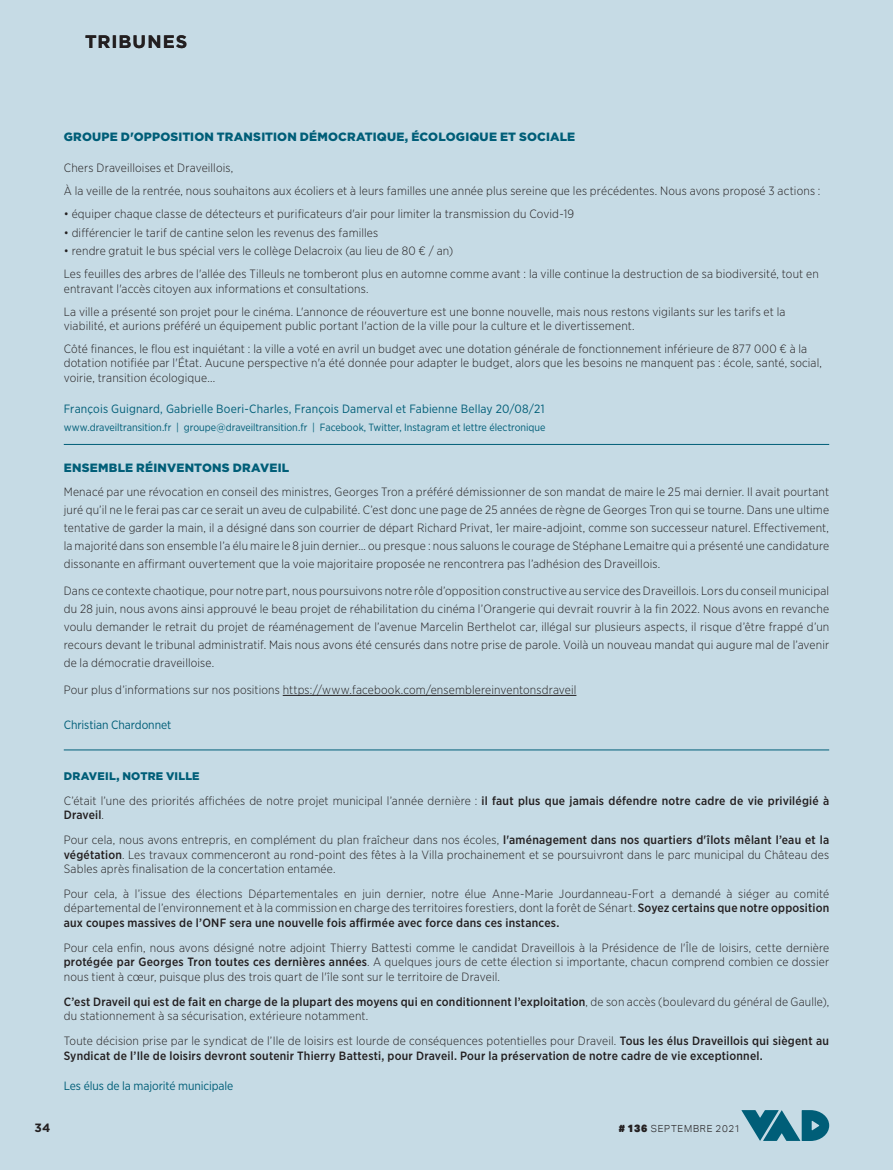
<style>
.page{position:relative;width:893px;height:1170px;background:#fff}
.page>*{position:absolute;margin:0;border:0;box-sizing:border-box;transform-origin:0 0}
.t1{font:700 18px "Gotham";letter-spacing:.06em;color:#231f20}
.t2{font:300 12px/14.4px "Gotham Narrow";letter-spacing:.015em;color:#231f20}
.t3{font:500 12px/14.4px "Gotham Narrow";letter-spacing:.015em;color:#231f20}
.t4{font:12px "Gotham Narrow";letter-spacing:.01em;color:#005e78}
.t5{font:900 12px "Gotham";letter-spacing:.015em;color:#005e78}
.t6{font:700 12px "Gotham";color:#231f20}
.t7{font:900 11.1px "Gotham";letter-spacing:.015em;color:#005e78}
.t8{font:10.5px "Gotham Narrow";color:#005e78}
.t9{font:300 9.75px "Aktiv Grotesk";letter-spacing:.075em;color:#231f20}
.s1{font-weight:500}
.s2{font-weight:300}
.s3{font-weight:900;font-size:10.5px}
</style>
<div class="page">
<div style="left:0;top:0;width:893px;height:1169px;background:#c6dbe5"></div>
<svg style="left:741px;top:1110px;width:88px;height:30px"></svg>
<hr style="left:64px;top:444px;width:765px;height:1px;background:#005e78">
<hr style="left:64px;top:749px;width:765px;height:1px;background:#005e78">
<hr style="left:283px;top:695px;width:293px;height:1px;background:#231f20">
<h1 class="t1" style="left:85px;top:30px;width:104px">TRIBUNES</h1>
<p class="t5" style="left:64px;top:128px;width:513px">GROUPE D'OPPOSITION TRANSITION DÉMOCRATIQUE, ÉCOLOGIQUE ET SOCIALE</p>
<p class="t2" style="left:64px;top:156px;width:758px;line-height:23px">Chers Draveilloises et Draveillois,<br>À la veille de la rentrée, nous souhaitons aux écoliers et à leurs familles une année plus sereine que les précédentes. Nous avons proposé 3 actions :</p>
<p class="t2" style="left:64px;top:206px;width:512px">• équiper chaque classe de détecteurs et purificateurs d'air pour limiter la transmission du Covid-19</p>
<p class="t2" style="left:64px;top:225px;width:316px">• différencier le tarif de cantine selon les revenus des familles</p>
<p class="t2" style="left:64px;top:239px;width:756px;line-height:23px">• rendre gratuit le bus spécial vers le collège Delacroix (au lieu de 80 € / an)<br>Les feuilles des arbres de l'allée des Tilleuls ne tomberont plus en automne comme avant : la ville continue la destruction de sa biodiversité, tout en</p>
<p class="t2" style="left:64px;top:276px;width:723px;line-height:23px">entravant l'accès citoyen aux informations et consultations.<br>La ville a présenté son projet pour le cinéma. L'annonce de réouverture est une bonne nouvelle, mais nous restons vigilants sur les tarifs et la</p>
<p class="t2" style="left:64px;top:314px;width:745px;line-height:23px">viabilité, et aurions préféré un équipement public portant l'action de la ville pour la culture et le divertissement.<br>Côté finances, le flou est inquiétant : la ville a voté en avril un budget avec une dotation générale de fonctionnement inférieure de 877 000 € à la</p>
<p class="t2" style="left:64px;top:355px;width:760px">dotation notifiée par l'État. Aucune perspective n'a été donnée pour adapter le budget, alors que les besoins ne manquent pas : école, santé, social, voirie, transition écologique...</p>
<p class="t4" style="left:64px;top:401px;width:482px">François Guignard, Gabrielle Boeri-Charles, François Damerval et Fabienne Bellay 20/08/21</p>
<p class="t8" style="left:64px;top:420px;width:483px">www.draveiltransition.fr | groupe@draveiltransition.fr | Facebook, Twitter, Instagram et lettre électronique</p>
<p class="t5" style="left:64px;top:459px;width:227px">ENSEMBLE RÉINVENTONS DRAVEIL</p>
<p class="t2" style="left:64px;top:482px;width:767px;line-height:18px;text-align:justify">Menacé par une révocation en conseil des ministres, Georges Tron a préféré démissionner de son mandat de maire le 25 mai dernier. Il avait pourtant juré qu’il ne le ferai pas car ce serait un aveu de culpabilité. C’est donc une page de 25 années de règne de Georges Tron qui se tourne. Dans une ultime tentative de garder la main, il a désigné dans son courrier de départ Richard Privat, 1er maire-adjoint, comme son successeur naturel. Effectivement, la majorité dans son ensemble l’a élu maire le 8 juin dernier… ou presque : nous saluons le courage de Stéphane Lemaitre qui a présenté une candidature dissonante en affirmant ouvertement que la voie majoritaire proposée ne rencontrera pas l’adhésion des Draveillois.</p>
<p class="t2" style="left:64px;top:581px;width:767px;line-height:18px;text-align:justify">Dans ce contexte chaotique, pour notre part, nous poursuivons notre rôle d’opposition constructive au service des Draveillois. Lors du conseil municipal du 28 juin, nous avons ainsi approuvé le beau projet de réhabilitation du cinéma l’Orangerie qui devrait rouvrir à la fin 2022. Nous avons en revanche voulu demander le retrait du projet de réaménagement de l’avenue Marcelin Berthelot car, illégal sur plusieurs aspects, il risque d’être frappé d’un recours devant le tribunal administratif. Mais nous avons été censurés dans notre prise de parole. Voilà un nouveau mandat qui augure mal de l’avenir de la démocratie draveilloise.</p>
<p class="t2" style="left:64px;top:682px;width:514px">Pour plus d’informations sur nos positions https://www.facebook.com/ensemblereinventonsdraveil</p>
<p class="t4" style="left:64px;top:716px;width:109px">Christian Chardonnet</p>
<p class="t7" style="left:64px;top:768px;width:137px">DRAVEIL, NOTRE VILLE</p>
<p class="t2" style="left:64px;top:793px;width:767px">C’était l’une des priorités affichées de notre projet municipal l’année dernière : <span class="s1">il faut plus que jamais défendre notre cadre de vie privilégié à<br>Draveil</span>.</p>
<p class="t2" style="left:64px;top:832px;width:767px;text-align:justify">Pour cela, nous avons entrepris, en complément du plan fraîcheur dans nos écoles, <span class="s1">l'aménagement dans nos quartiers d'îlots mêlant l’eau et la végétation</span>. Les travaux commenceront au rond-point des fêtes à la Villa prochainement et se poursuivront dans le parc municipal du Château des Sables après finalisation de la concertation entamée.</p>
<p class="t2" style="left:64px;top:886px;width:767px;text-align:justify">Pour cela, à l’issue des élections Départementales en juin dernier, notre élue Anne-Marie Jourdanneau-Fort a demandé à siéger au comité départemental de l’environnement et à la commission en charge des territoires forestiers, dont la forêt de Sénart. <span class="s1">Soyez certains que notre opposition aux coupes massives de l’ONF sera une nouvelle fois affirmée avec force dans ces instances.</span></p>
<p class="t2" style="left:64px;top:940px;width:767px;text-align:justify">Pour cela enfin, nous avons désigné notre adjoint Thierry Battesti comme le candidat Draveillois à la Présidence de l'Île de loisirs, cette dernière <span class="s1">protégée par Georges Tron toutes ces dernières années</span>. A quelques jours de cette élection si importante, chacun comprend combien ce dossier nous tient à cœur, puisque plus des trois quart de l'île sont sur le territoire de Draveil.</p>
<p class="t2" style="left:64px;top:993px;width:767px"><span class="s1">C’est Draveil qui est de fait en charge de la plupart des moyens qui en conditionnent l’exploitation</span>, de son accès (boulevard du général de Gaulle), du stationnement à sa sécurisation, extérieure notamment.</p>
<p class="t3" style="left:64px;top:1033px;width:767px"><span class="s2">Toute décision prise par le syndicat de l’Ile de loisirs est lourde de conséquences potentielles pour Draveil.</span> Tous les élus Draveillois qui siègent au<br>Syndicat de l’Ile de loisirs devront soutenir Thierry Battesti, pour Draveil. Pour la préservation de notre cadre de vie exceptionnel.</p>
<p class="t4" style="left:64px;top:1078px;width:171px">Les élus de la majorité municipale</p>
<p class="t6" style="left:35px;top:1119px;width:17px">34</p>
<p class="t9" style="left:619px;top:1122px;width:123px"><span class="s3"># 136</span> SEPTEMBRE 2021</p>
</div>
